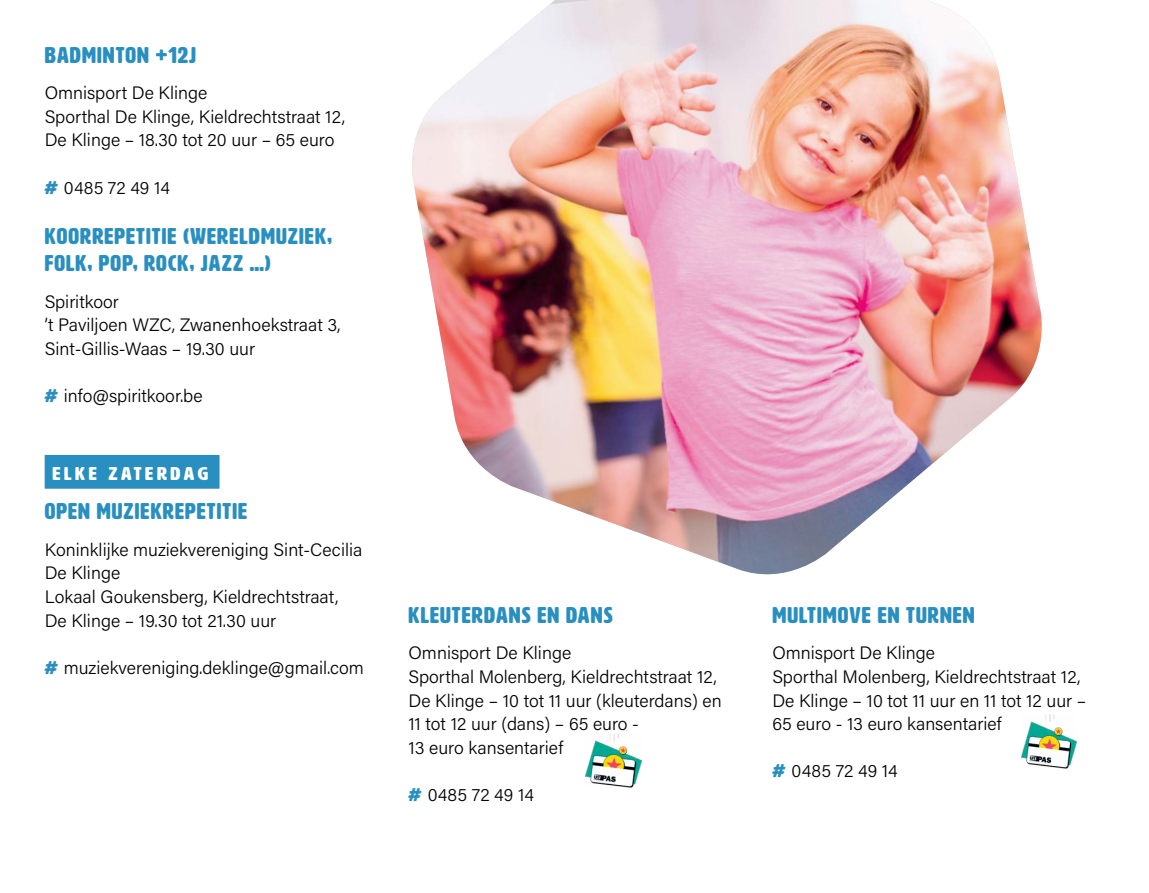
<style>
.page{position:relative;width:1149px;height:893px;background:#fff}
.page>*{position:absolute;margin:0;border:0;box-sizing:border-box;transform-origin:0 0}
.t1{font:22.5px/27px "HWT Artz";letter-spacing:.05em;color:#288fc0}
.t2{font:18.22px "HWT Artz";letter-spacing:.18em;color:#fff;scale:1.11 1}
.t3{font:300 18px/23.6px "Acumin Pro";color:#000}
.s1{font-family:"HWT Artz";font-weight:400;color:#288fc0}
</style>
<div class="page">
<div style="left:45px;top:455px;width:174px;height:34px;background:#288fc0"></div>
<img style="left:412px;top:0;width:630px;height:575px">
<img style="left:585px;top:734px;width:56px;height:54px">
<img style="left:1021px;top:715px;width:55px;height:54px">
<p class="t1" style="left:45px;top:42px;width:153px">BADMINTON +12J</p>
<p class="t3" style="left:45px;top:80px;width:302px">Omnisport De Klinge<br>Sporthal De Klinge, Kieldrechtstraat 12,<br>De Klinge – 18.30 tot 20 uur – 65 euro</p>
<p class="t3" style="left:45px;top:175px;width:127px"><span class="s1">#</span> 0485 72 49 14</p>
<p class="t1" style="left:45px;top:223px;width:288px">KOORREPETITIE (WERELDMUZIEK,<br>FOLK, POP, ROCK, JAZZ …)</p>
<p class="t3" style="left:45px;top:289px;width:297px">Spiritkoor<br>’t Paviljoen WZC, Zwanenhoekstraat 3,<br>Sint-Gillis-Waas – 19.30 uur</p>
<p class="t3" style="left:45px;top:383px;width:159px"><span class="s1">#</span> info@spiritkoor.be</p>
<p class="t2" style="left:52px;top:464px;width:142px">ELKE ZATERDAG</p>
<p class="t1" style="left:45px;top:498px;width:204px">OPEN MUZIEKREPETITIE</p>
<p class="t3" style="left:45px;top:537px;width:319px">Koninklijke muziekvereniging Sint-Cecilia<br>De Klinge<br>Lokaal Goukensberg, Kieldrechtstraat,<br>De Klinge – 19.30 tot 21.30 uur</p>
<p class="t3" style="left:45px;top:655px;width:321px"><span class="s1">#</span> muziekvereniging.deklinge@gmail.com</p>
<p class="t1" style="left:408px;top:602px;width:205px">KLEUTERDANS EN DANS</p>
<p class="t3" style="left:408px;top:640px;width:314px">Omnisport De Klinge<br>Sporthal Molenberg, Kieldrechtstraat 12,<br>De Klinge – 10 tot 11 uur (kleuterdans) en<br>11 tot 12 uur (dans) – 65 euro -<br>13 euro kansentarief</p>
<p class="t3" style="left:408px;top:782px;width:127px"><span class="s1">#</span> 0485 72 49 14</p>
<p class="t1" style="left:772px;top:602px;width:204px">MULTIMOVE EN TURNEN</p>
<p class="t3" style="left:772px;top:640px;width:315px">Omnisport De Klinge<br>Sporthal Molenberg, Kieldrechtstraat 12,<br>De Klinge – 10 tot 11 uur en 11 tot 12 uur –<br>65 euro - 13 euro kansentarief</p>
<p class="t3" style="left:772px;top:759px;width:127px"><span class="s1">#</span> 0485 72 49 14</p>
</div>
